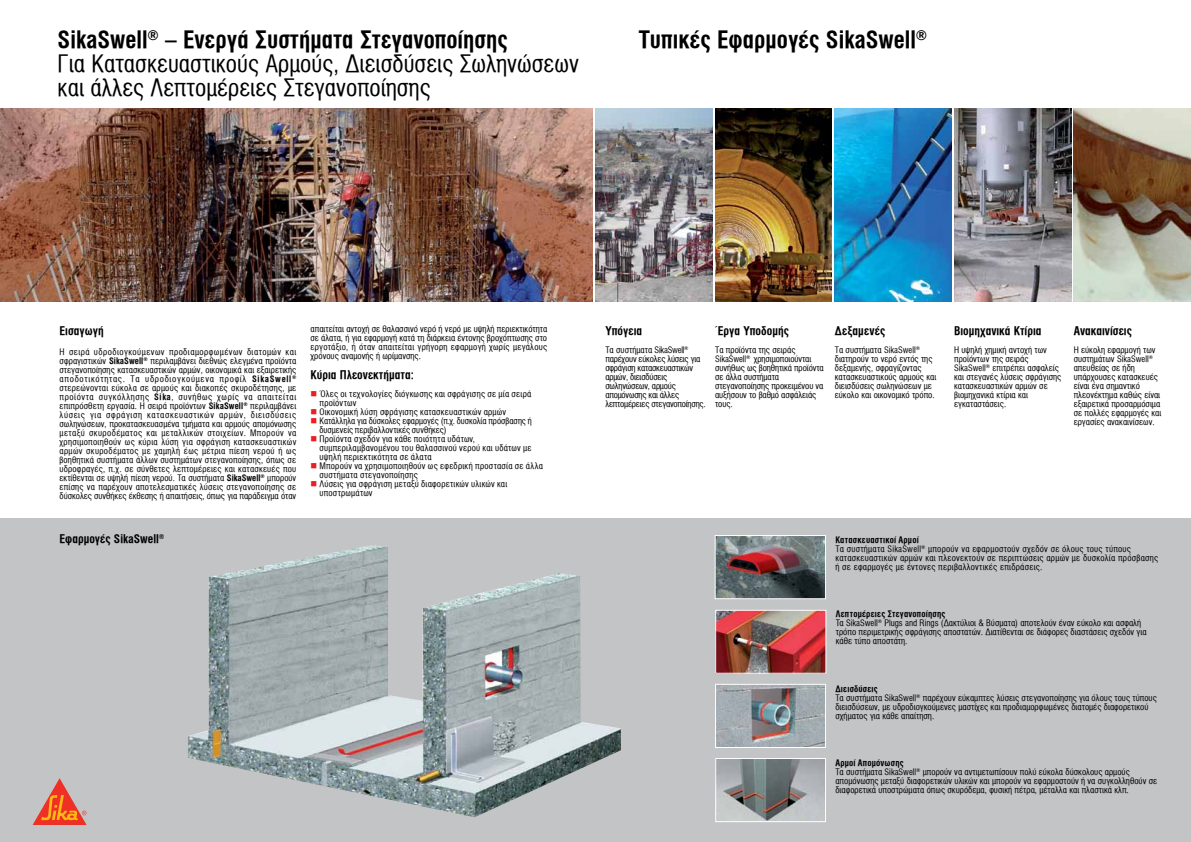
<style>
.page{position:relative;width:1191px;height:842px;background:#fff}
.page>*{position:absolute;margin:0;border:0;box-sizing:border-box;transform-origin:0 0}
.t1{font:24px/24px "UB Helvetica Cond";color:#000}
.t2{font:24px "UB Helvetica Cond Bold";color:#000}
.t3{font:12px "UB Helvetica Cond Bold";color:#000}
.t4{font:9px/9px "UB Helvetica Cond";color:#000}
.t5{font:9px/9px "UB Helvetica Cond";letter-spacing:.02em;color:#000}
.t6{font:9px/9px "UB Helvetica Cond";letter-spacing:.025em;color:#000}
.t7{font:9px/9px "UB Helvetica Cond";letter-spacing:-.025em;color:#000}
.t8{font:9px "UB Helvetica Cond Bold";letter-spacing:.02em;color:#000}
.s1{font-family:"UB Helvetica Cond Bold"}
.s2{color:#ed1d24}
</style>
<div class="page">
<div style="left:0;top:518px;width:1191px;height:324px;background:#c2c4c6"></div>
<img style="left:595px;top:108px;width:117px;height:193px">
<img style="left:715px;top:108px;width:117px;height:193px">
<img style="left:834px;top:108px;width:117px;height:193px">
<img style="left:0;top:108px;width:593px;height:193px">
<img style="left:954px;top:108px;width:117px;height:193px">
<img style="left:1074px;top:108px;width:117px;height:193px">
<img style="left:188px;top:545px;width:433px;height:272px">
<img style="left:717px;top:612px;width:107px;height:60px">
<div style="left:715px;top:610px;width:111px;height:64px;border:1px solid #fff"></div>
<img style="left:717px;top:686px;width:107px;height:60px">
<div style="left:715px;top:684px;width:111px;height:64px;border:1px solid #fff"></div>
<img style="left:716px;top:537px;width:108px;height:60px">
<div style="left:714px;top:535px;width:112px;height:64px;border:1px solid #fff"></div>
<img style="left:717px;top:760px;width:107px;height:60px">
<div style="left:715px;top:758px;width:111px;height:64px;border:1px solid #fff"></div>
<svg style="left:33px;top:778px;width:54px;height:47px"></svg>
<h1 class="t2" style="left:58px;top:26px;width:452px">SikaSwell<sup>®</sup> – Ενεργά Συστήματα Στεγανοποίησης</h1>
<h1 class="t1" style="left:58px;top:52px;width:523px">Για Κατασκευαστικούς Αρμούς, Διεισδύσεις Σωληνώσεων και άλλες Λεπτομέρειες Στεγανοποίησης</h1>
<h1 class="t2" style="left:639px;top:26px;width:290px">Τυπικές Εφαρμογές SikaSwell<sup>®</sup></h1>
<h2 class="t3" style="left:60px;top:324px;width:46px">Εισαγωγή</h2>
<p class="t4" style="left:60px;top:348px;width:238px;text-align:justify">Η σειρά υδροδιογκούμενων προδιαμορφωμένων διατομών και σφραγιστικών <span class="s1">SikaSwell</span><sup>®</sup> περιλαμβάνει διεθνώς ελεγμένα προϊόντα στεγανοποίησης κατασκευαστικών αρμών, οικονομικά και εξαιρετικής αποδοτικότητας. Τα υδροδιογκούμενα προφίλ <span class="s1">SikaSwell</span><sup>® </sup>στερεώνονται εύκολα σε αρμούς και διακοπές σκυροδέτησης, με προϊόντα συγκόλλησης <span class="s1">Sika</span>, συνήθως χωρίς να απαιτείται επιπρόσθετη εργασία. Η σειρά προϊόντων <span class="s1">SikaSwell</span><sup>®</sup> περιλαμβάνει λύσεις για σφράγιση κατασκευαστικών αρμών, διεισδύσεις σωληνώσεων, προκατασκευασμένα τμήματα και αρμούς απομόνωσης μεταξύ σκυροδέματος και μεταλλικών στοιχείων. Μπορούν να χρησιμοποιηθούν ως κύρια λύση για σφράγιση κατασκευαστικών αρμών σκυροδέματος με χαμηλή έως μέτρια πίεση νερού ή ως βοηθητικά συστήματα άλλων συστημάτων στεγανοποίησης, όπως σε υδροφραγές, π.χ. σε σύνθετες λεπτομέρειες και κατασκευές που εκτίθενται σε υψηλή πίεση νερού. Τα συστήματα <span class="s1">SikaSwell</span><sup>®</sup> μπορούν επίσης να παρέχουν αποτελεσματικές λύσεις στεγανοποίησης σε δύσκολες συνθήκες έκθεσης ή απαιτήσεις, όπως για παράδειγμα όταν</p>
<h2 class="t3" style="left:60px;top:532px;width:107px">Εφαρμογές SikaSwell<sup>®</sup></h2>
<p class="t4" style="left:310px;top:325px;width:238px;text-align:justify">απαιτείται αντοχή σε θαλασσινό νερό ή νερό με υψηλή περιεκτικότητα σε άλατα, ή για εφαρμογή κατά τη διάρκεια έντονης βροχόπτωσης στο εργοτάξιο, ή όταν απαιτείται γρήγορη εφαρμογή χωρίς μεγάλους χρόνους αναμονής ή ωρίμανσης.</p>
<h2 class="t3" style="left:310px;top:368px;width:105px">Κύρια Πλεονεκτήματα:</h2>
<p class="t5" style="left:319px;top:390px;width:213px;text-indent:-9px"><span class="s2">■</span> Όλες οι τεχνολογίες διόγκωσης και σφράγισης σε μία σειρά προϊόντων</p>
<p class="t5" style="left:310px;top:408px;width:197px"><span class="s2">■</span> Οικονομική λύση σφράγισης κατασκευαστικών αρμών</p>
<p class="t4" style="left:319px;top:417px;width:214px;text-indent:-9px"><span class="s2">■</span> Κατάλληλα για δύσκολες εφαρμογές (π.χ. δυσκολία πρόσβασης ή δυσμενείς περιβαλλοντικές συνθήκες)</p>
<p class="t5" style="left:319px;top:435px;width:214px;text-indent:-9px"><span class="s2">■</span> Προϊόντα σχεδόν για κάθε ποιότητα υδάτων, συμπεριλαμβανομένου του θαλασσινού νερού και υδάτων με υψηλή περιεκτικότητα σε άλατα</p>
<p class="t5" style="left:319px;top:462px;width:225px;text-indent:-9px"><span class="s2">■</span> Μπορούν να χρησιμοποιηθούν ως εφεδρική προστασία σε άλλα συστήματα στεγανοποίησης</p>
<p class="t5" style="left:319px;top:480px;width:189px;text-indent:-9px"><span class="s2">■</span> Λύσεις για σφράγιση μεταξύ διαφορετικών υλικών και υποστρωμάτων</p>
<h2 class="t3" style="left:605px;top:324px;width:38px">Υπόγεια</h2>
<p class="t7" style="left:605px;top:345px;width:102px">Τα συστήματα SikaSwell<sup>® </sup>παρέχουν εύκολες λύσεις για σφράγιση κατασκευαστικών αρμών, διεισδύσεις σωληνώσεων, αρμούς απομόνωσης και άλλες λεπτομέρειες στεγανοποίησης.</p>
<h2 class="t3" style="left:715px;top:324px;width:75px">Έργα Υποδομής</h2>
<p class="t4" style="left:715px;top:345px;width:110px">Τα προϊόντα της σειράς<br>SikaSwell<sup>®</sup> χρησιμοποιούνται συνήθως ως βοηθητικά προϊόντα σε άλλα συστήματα στεγανοποίησης προκειμένου να αυξήσουν το βαθμό ασφάλειάς τους.</p>
<h2 class="t3" style="left:835px;top:324px;width:52px">Δεξαμενές</h2>
<p class="t4" style="left:835px;top:346px;width:103px">Τα συστήματα SikaSwell<sup>® </sup>διατηρούν το νερό εντός της δεξαμενής, σφραγίζοντας κατασκευαστικούς αρμούς και διεισδύσεις σωληνώσεων με εύκολο και οικονομικό τρόπο.</p>
<h2 class="t3" style="left:954px;top:324px;width:89px">Βιομηχανικά Κτίρια</h2>
<p class="t4" style="left:954px;top:345px;width:109px">Η υψηλή χημική αντοχή των προϊόντων της σειράς<br>SikaSwell<sup>®</sup> επιτρέπει ασφαλείς και στεγανές λύσεις σφράγισης κατασκευαστικών αρμών σε βιομηχανικά κτίρια και εγκαταστάσεις.</p>
<h2 class="t3" style="left:1073px;top:324px;width:60px">Ανακαινίσεις</h2>
<p class="t4" style="left:1073px;top:346px;width:89px">Η εύκολη εφαρμογή των συστημάτων SikaSwell<sup>® </sup>απευθείας σε ήδη υπάρχουσες κατασκευές είναι ένα σημαντικό πλεονέκτημα καθώς είναι εξαιρετικά προσαρμόσιμα σε πολλές εφαρμογές και εργασίες ανακαινίσεων.</p>
<p class="t8" style="left:835px;top:535px;width:85px">Κατασκευαστικοί Αρμοί</p>
<p class="t6" style="left:835px;top:545px;width:324px">Τα συστήματα SikaSwell<sup>®</sup> μπορούν να εφαρμοστούν σχεδόν σε όλους τους τύπους κατασκευαστικών αρμών και πλεονεκτούν σε περιπτώσεις αρμών με δυσκολία πρόσβασης ή σε εφαρμογές με έντονες περιβαλλοντικές επιδράσεις.</p>
<p class="t8" style="left:835px;top:609px;width:111px">Λεπτομέρειες Στεγανοποίησης</p>
<p class="t4" style="left:835px;top:618px;width:312px">Τα SikaSwell<sup>®</sup> Plugs and Rings (Δακτύλιοι &amp; Βύσματα) αποτελούν έναν εύκολο και ασφαλή τρόπο περιμετρικής σφράγισης αποστατών. Διατίθενται σε διάφορες διαστάσεις σχεδόν για κάθε τύπο αποστάτη.</p>
<p class="t8" style="left:835px;top:683px;width:44px">Διεισδύσεις</p>
<p class="t4" style="left:835px;top:693px;width:323px">Τα συστήματα SikaSwell<sup>®</sup> παρέχουν εύκαμπτες λύσεις στεγανοποίησης για όλους τους τύπους διεισδύσεων, με υδροδιογκούμενες μαστίχες και προδιαμορφωμένες διατομές διαφορετικού σχήματος για κάθε απαίτηση.</p>
<p class="t8" style="left:835px;top:758px;width:70px">Αρμοί Απομόνωσης</p>
<p class="t4" style="left:835px;top:767px;width:323px">Τα συστήματα SikaSwell<sup>®</sup> μπορούν να αντιμετωπίσουν πολύ εύκολα δύσκολους αρμούς απομόνωσης μεταξύ διαφορετικών υλικών και μπορούν να εφαρμοστούν ή να συγκολληθούν σε διαφορετικά υποστρώματα όπως σκυρόδεμα, φυσική πέτρα, μέταλλα και πλαστικά κλπ.</p>
</div>
